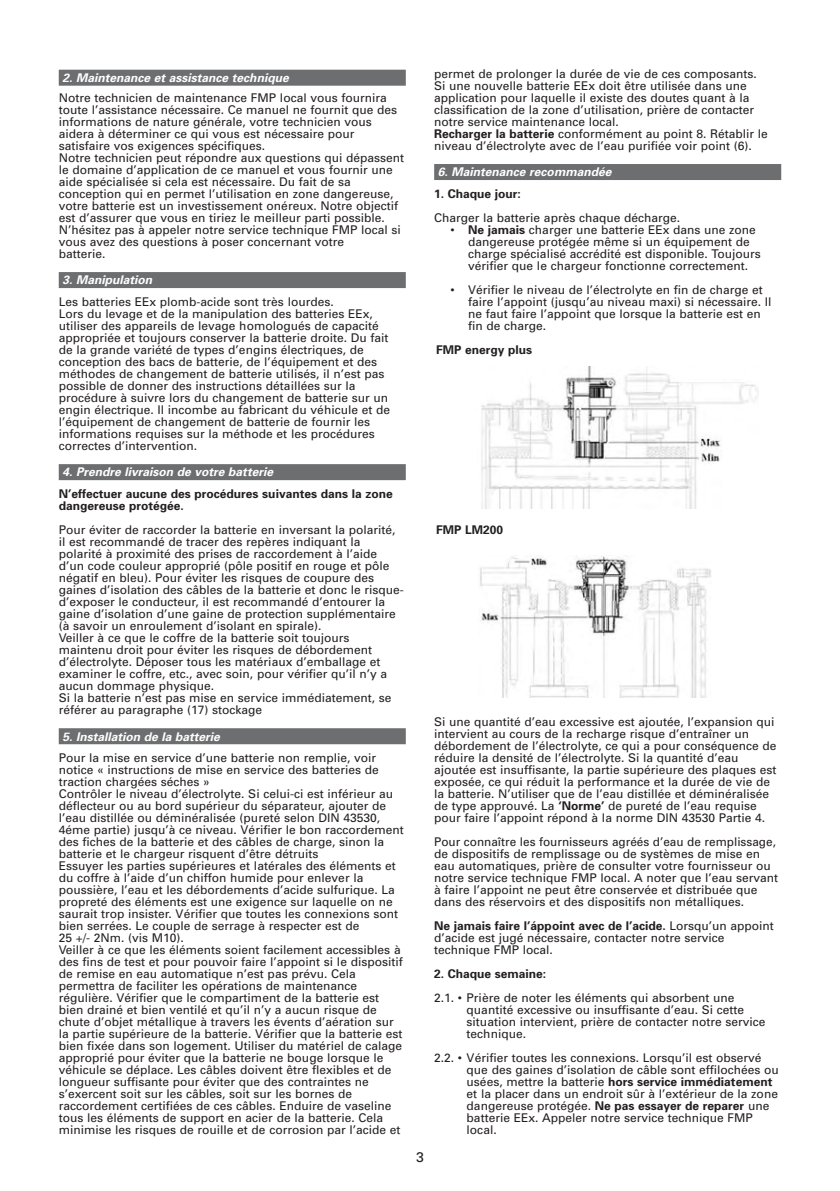
<style>
.page{position:relative;width:840px;height:1191px;background:#fff}
.page>*{position:absolute;margin:0;border:0;box-sizing:border-box;transform-origin:0 0}
.t1{font:14px "Univers";color:#231f20}
.t2{font:12px/12px "Univers";color:#231f20}
.t3{font:italic 700 12px "Univers";color:#fff}
.t4{font:700 12px/12px "Univers";color:#231f20}
.s1{font-weight:700}
</style>
<div class="page">
<div style="left:59px;top:70px;width:346px;height:16px;background:#6d6e70"></div>
<div style="left:59px;top:272px;width:346px;height:16px;background:#6d6e70"></div>
<div style="left:59px;top:464px;width:346px;height:16px;background:#6d6e70"></div>
<div style="left:59px;top:728px;width:346px;height:16px;background:#6d6e70"></div>
<div style="left:434px;top:164px;width:346px;height:16px;background:#6d6e70"></div>
<img style="left:480px;top:555px;width:231px;height:142px">
<img style="left:481px;top:366px;width:277px;height:142px">
<p class="t3" style="left:62px;top:73px;width:230px">2. Maintenance et assistance technique</p>
<p class="t2" style="left:59px;top:92px;width:346px">Notre technicien de maintenance FMP local vous fournira toute l’assistance nécessaire. Ce manuel ne fournit que des informations de nature générale, votre technicien vous aidera à déterminer ce qui vous est nécessaire pour satisfaire vos exigences spécifiques.<br>Notre technicien peut répondre aux questions qui dépassent le domaine d’application de ce manuel et vous fournir une aide spécialisée si cela est nécessaire. Du fait de sa conception qui en permet l’utilisation en zone dangereuse, votre batterie est un investissement onéreux. Notre objectif est d’assurer que vous en tiriez le meilleur parti possible.<br>N’hésitez pas à appeler notre service technique FMP local si vous avez des questions à poser concernant votre<br>batterie.</p>
<p class="t3" style="left:62px;top:276px;width:93px">3. Manipulation</p>
<p class="t2" style="left:59px;top:296px;width:332px">Les batteries EEx plomb-acide sont très lourdes.<br>Lors du levage et de la manipulation des batteries EEx, utiliser des appareils de levage homologués de capacité appropriée et toujours conserver la batterie droite. Du fait de la grande variété de types d’engins électriques, de conception des bacs de batterie, de l’équipement et des méthodes de changement de batterie utilisés, il n’est pas possible de donner des instructions détaillées sur la procédure à suivre lors du changement de batterie sur un engin électrique. Il incombe au fabricant du véhicule et de l’équipement de changement de batterie de fournir les informations requises sur la méthode et les procédures correctes d’intervention.</p>
<p class="t3" style="left:62px;top:468px;width:214px">4. Prendre livraison de votre batterie</p>
<p class="t4" style="left:59px;top:489px;width:335px">N’effectuer aucune des procédures suivantes dans la zone dangereuse protégée.</p>
<p class="t2" style="left:59px;top:524px;width:346px">Pour éviter de raccorder la batterie en inversant la polarité, il est recommandé de tracer des repères indiquant la polarité à proximité des prises de raccordement à l’aide d’un code couleur approprié (pôle positif en rouge et pôle négatif en bleu). Pour éviter les risques de coupure des gaines d’isolation des câbles de la batterie et donc le risque&shy;d’exposer le conducteur, il est recommandé d’entourer la gaine d’isolation d’une gaine de protection supplémentaire (à savoir un enroulement d’isolant en spirale).<br>Veiller à ce que le coffre de la batterie soit toujours maintenu droit pour éviter les risques de débordement d’électrolyte. Déposer tous les matériaux d’emballage et examiner le coffre, etc., avec soin, pour vérifier qu’il n’y a aucun dommage physique.<br>Si la batterie n’est pas mise en service immédiatement, se référer au paragraphe (17) stockage</p>
<p class="t3" style="left:62px;top:732px;width:161px">5. Installation de la batterie</p>
<p class="t2" style="left:59px;top:752px;width:346px">Pour la mise en service d’une batterie non remplie, voir notice « instructions de mise en service des batteries de traction chargées séches »<br>Contrôler le niveau d’électrolyte. Si celui-ci est inférieur au déflecteur ou au bord supérieur du séparateur, ajouter de l’eau distillée ou déminéralisée (pureté selon DIN 43530, 4éme partie) jusqu’à ce niveau. Vérifier le bon raccordement des fiches de la batterie et des câbles de charge, sinon la batterie et le chargeur risquent d’être détruits<br>Essuyer les parties supérieures et latérales des éléments et du coffre à l’aide d’un chiffon humide pour enlever la poussière, l’eau et les débordements d’acide sulfurique. La propreté des éléments est une exigence sur laquelle on ne saurait trop insister. Vérifier que toutes les connexions sont bien serrées. Le couple de serrage à respecter est de<br>25 +/- 2Nm. (vis M10).<br>Veiller à ce que les éléments soient facilement accessibles à des fins de test et pour pouvoir faire l’appoint si le dispositif de remise en eau automatique n’est pas prévu. Cela permettra de faciliter les opérations de maintenance régulière. Vérifier que le compartiment de la batterie est bien drainé et bien ventilé et qu’il n’y a aucun risque de chute d’objet métallique à travers les évents d’aération sur la partie supérieure de la batterie. Vérifier que la batterie est bien fixée dans son logement. Utiliser du matériel de calage approprié pour éviter que la batterie ne bouge lorsque le véhicule se déplace. Les câbles doivent être flexibles et de longueur suffisante pour éviter que des contraintes ne s’exercent soit sur les câbles, soit sur les bornes de raccordement certifiées de ces câbles. Enduire de vaseline tous les éléments de support en acier de la batterie. Cela minimise les risques de rouille et de corrosion par l’acide et</p>
<p class="t2" style="left:434px;top:68px;width:335px">permet de prolonger la durée de vie de ces composants.<br>Si une nouvelle batterie EEx doit être utilisée dans une application pour laquelle il existe des doutes quant à la classification de la zone d’utilisation, prière de contacter notre service maintenance local.<br><span class="s1">Recharger la batterie</span> conformément au point 8. Rétablir le niveau d’électrolyte avec de l’eau purifiée voir point (6).</p>
<p class="t3" style="left:437px;top:168px;width:177px">6. Maintenance recommandée</p>
<p class="t4" style="left:434px;top:189px;width:88px">1. Chaque jour:</p>
<p class="t2" style="left:434px;top:212px;width:247px">Charger la batterie après chaque décharge.</p>
<p class="t2" style="left:468px;top:224px;width:294px;text-indent:-18px">• <span class="s1">Ne jamais</span> charger une batterie EEx dans une zone dangereuse protégée même si un équipement de charge spécialisé accrédité est disponible. Toujours vérifier que le chargeur fonctionne correctement.</p>
<p class="t2" style="left:468px;top:284px;width:304px;text-indent:-18px">• Vérifier le niveau de l’électrolyte en fin de charge et faire l’appoint (jusqu’au niveau maxi) si nécessaire. Il ne faut faire l’appoint que lorsque la batterie est en fin de charge.</p>
<p class="t4" style="left:436px;top:345px;width:97px">FMP energy plus</p>
<p class="t4" style="left:436px;top:525px;width:69px">FMP LM200</p>
<p class="t1" style="left:416px;top:1151px;width:9px">3</p>
<p class="t2" style="left:434px;top:716px;width:344px">Si une quantité d’eau excessive est ajoutée, l’expansion qui intervient au cours de la recharge risque d’entraîner un débordement de l’électrolyte, ce qui a pour conséquence de réduire la densité de l’électrolyte. Si la quantité d’eau ajoutée est insuffisante, la partie supérieure des plaques est exposée, ce qui réduit la performance et la durée de vie de la batterie. N’utiliser que de l’eau distillée et déminéralisée de type approuvé. La <span class="s1">‘Norme’</span> de pureté de l’eau requise pour faire l’appoint répond à la norme DIN 43530 Partie 4.</p>
<p class="t2" style="left:434px;top:836px;width:345px">Pour connaître les fournisseurs agréés d’eau de remplissage, de dispositifs de remplissage ou de systèmes de mise en eau automatiques, prière de consulter votre fournisseur ou notre service technique FMP local. A noter que l’eau servant à faire l’appoint ne peut être conservée et distribuée que dans des réservoirs et des dispositifs non métalliques.</p>
<p class="t2" style="left:434px;top:920px;width:341px"><span class="s1">Ne jamais faire l’áppoint avec de l’acide.</span> Lorsqu’un appoint d’acide est jugé nécessaire, contacter notre service technique FMP local.</p>
<p class="t4" style="left:434px;top:969px;width:114px">2. Chaque semaine:</p>
<p class="t2" style="left:466px;top:992px;width:300px;text-indent:-32px">2.1. • Prière de noter les éléments qui absorbent une quantité excessive ou insuffisante d’eau. Si cette situation intervient, prière de contacter notre service technique.</p>
<p class="t2" style="left:466px;top:1052px;width:313px;text-indent:-32px">2.2. • Vérifier toutes les connexions. Lorsqu’il est observé que des gaines d’isolation de câble sont effilochées ou usées, mettre la batterie <span class="s1">hors service immédiatement </span>et la placer dans un endroit sûr à l’extérieur de la zone dangereuse protégée. <span class="s1">Ne pas essayer de reparer</span> une batterie EEx. Appeler notre service technique FMP local.</p>
</div>
